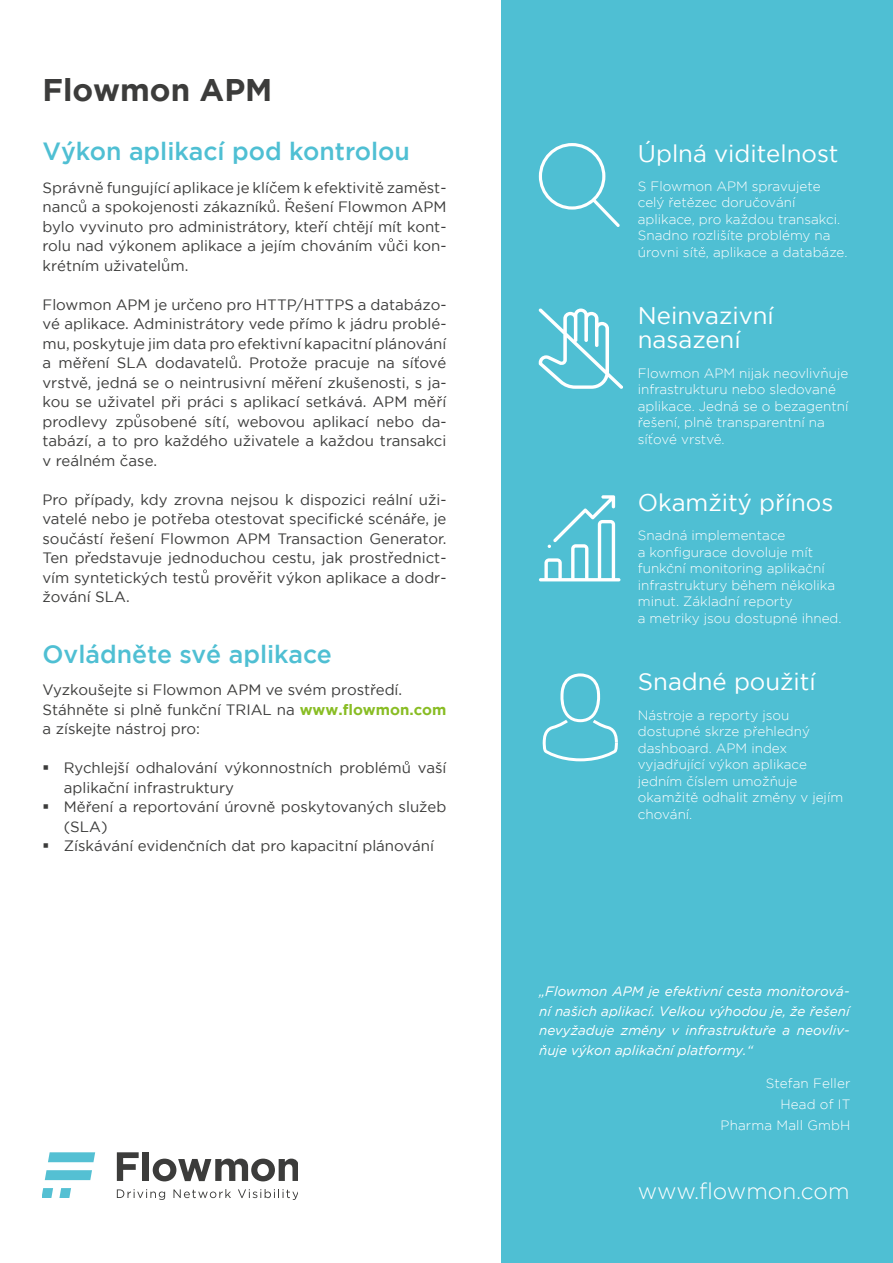
<style>
.page{position:relative;width:893px;height:1263px;background:#fff}
.page>*{position:absolute;margin:0;border:0;box-sizing:border-box;transform-origin:0 0}
.t1{font:700 31.35px "Gotham";color:#3c3c3b}
.t2{font:500 24.9px "Gotham";color:#4fbfd3}
.t3{font:24px/24px "Gotham";color:#fff}
.t4{font:300 22.65px "Gotham";letter-spacing:-.005em;color:#fff}
.t5{font:15px/19.5px "Gotham";color:#3c3c3b;text-align:justify}
.t6{font:300 13.5px/16.5px "Gotham";color:#fff}
.t7{font:italic 13.5px/19.5px "Gotham";color:#fff;text-align:justify}
.s1{font-weight:700;color:#89bd24}
</style>
<div class="page">
<div style="left:502px;top:0;width:391px;height:1263px;background:#4fbfd3"></div>
<svg style="left:539px;top:143px;width:81px;height:84px"></svg>
<svg style="left:539px;top:308px;width:84px;height:81px"></svg>
<svg style="left:543px;top:673px;width:75px;height:88px"></svg>
<svg style="left:777px;top:494px;width:7px;height:3px"></svg>
<svg style="left:539px;top:495px;width:81px;height:86px"></svg>
<svg style="left:288px;top:377px;width:12px;height:2px"></svg>
<svg style="left:430px;top:396px;width:12px;height:2px"></svg>
<svg style="left:250px;top:571px;width:12px;height:2px"></svg>
<svg style="left:75px;top:357px;width:12px;height:2px"></svg>
<svg style="left:389px;top:238px;width:13px;height:4px"></svg>
<svg style="left:203px;top:569px;width:4px;height:4px"></svg>
<svg style="left:231px;top:355px;width:4px;height:4px"></svg>
<svg style="left:164px;top:258px;width:4px;height:4px"></svg>
<svg style="left:270px;top:199px;width:4px;height:4px"></svg>
<svg style="left:81px;top:199px;width:4px;height:4px"></svg>
<svg style="left:135px;top:645px;width:9px;height:3px"></svg>
<svg style="left:79px;top:801px;width:12px;height:2px"></svg>
<svg style="left:405px;top:761px;width:4px;height:4px"></svg>
<svg style="left:43px;top:1152px;width:53px;height:46px"></svg>
<svg style="left:117px;top:1152px;width:181px;height:47px"></svg>
<h1 class="t1" style="left:43px;top:71px;width:231px">Flowmon APM</h1>
<h2 class="t2" style="left:43px;top:137px;width:369px">Výkon aplikací pod kontrolou</h2>
<p class="t5" style="left:43px;top:177px;width:405px">Správne fungující aplikace je klícem k efektivite zamest&shy;nancu a spokojenosti zákazníku. Rešení Flowmon APM bylo vyvinuto pro administrátory, kterí chtejí mít kont&shy;rolu nad výkonem aplikace a jejím chováním vuci kon&shy;krétním uživatelum.</p>
<p class="t5" style="left:43px;top:294px;width:405px">Flowmon APM je urceno pro HTTP/HTTPS a databázo&shy;vé aplikace. Administrátory vede prímo k jádru problé&shy;mu, poskytuje jim data pro efektivní kapacitní plánování a merení SLA dodavatelu. Protože pracuje na sítové vrstve, jedná se o neintrusivní merení zkušenosti, s ja&shy;kou se uživatel pri práci s aplikací setkává. APM merí prodlevy zpusobené sítí, webovou aplikací nebo da&shy;tabází, a to pro každého uživatele a každou transakci v reálném case.</p>
<p class="t5" style="left:43px;top:489px;width:405px">Pro prípady, kdy zrovna nejsou k dispozici reální uži&shy;vatelé nebo je potreba otestovat specifické scénáre, je soucástí rešení Flowmon APM Transaction Generator.<br>Ten predstavuje jednoduchou cestu, jak prostrednict&shy;vím syntetických testu proverit výkon aplikace a dodr&shy;žování SLA.</p>
<h2 class="t2" style="left:43px;top:640px;width:291px">Ovládnete své aplikace</h2>
<p class="t5" style="left:43px;top:680px;width:405px;text-align:left">Vyzkoušejte si Flowmon APM ve svém prostredí.<br>Stáhnete si plne funkcní TRIAL na <span class="s1">www.flowmon.com </span>a získejte nástroj pro:</p>
<p class="t5" style="left:64px;top:758px;width:384px;text-align:left">Rychlejší odhalování výkonnostních problému vaší aplikacní infrastruktury<br>Merení a reportování úrovne poskytovaných služeb (SLA)<br>Získávání evidencních dat pro kapacitní plánování</p>
<h3 class="t3" style="left:638px;top:141px;width:202px">Úplná viditelnost</h3>
<p class="t6" style="left:638px;top:178px;width:211px">S Flowmon APM spravujete celý retezec dorucování aplikace, pro každou transakci.<br>Snadno rozlišíte problémy na úrovni síte, aplikace a databáze.</p>
<h3 class="t3" style="left:638px;top:303px;width:138px">Neinvazivní nasazení</h3>
<p class="t6" style="left:638px;top:364px;width:212px">Flowmon APM nijak neovlivnuje infrastrukturu nebo sledované aplikace. Jedná se o bezagentní rešení, plne transparentní na sítové vrstve.</p>
<h3 class="t3" style="left:638px;top:490px;width:197px">Okamžitý prínos</h3>
<p class="t6" style="left:638px;top:527px;width:205px">Snadná implementace<br>a konfigurace dovoluje mít funkcní monitoring aplikacní infrastruktury behem nekolika minut. Základní reporty<br>a metriky jsou dostupné ihned.</p>
<h3 class="t3" style="left:638px;top:669px;width:180px">Snadné použití</h3>
<p class="t6" style="left:638px;top:706px;width:207px">Nástroje a reporty jsou dostupné skrze prehledný dashboard. APM index vyjadrující výkon aplikace jedním císlem umožnuje okamžite odhalit zmeny v jejím chování.</p>
<p class="t7" style="left:539px;top:982px;width:312px">„Flowmon APM je efektivní cesta monitorová&shy;ní našich aplikací. Velkou výhodou je, že rešení nevyžaduje zmeny v infrastrukture a neovliv&shy;nuje výkon aplikacní platformy.“</p>
<p class="t6" style="left:720px;top:1073px;width:131px;line-height:21px;text-align:right">Stefan Feller<br>Head of IT<br>Pharma Mall GmbH</p>
<h3 class="t4" style="left:638px;top:1179px;width:213px">www.flowmon.com</h3>
</div>
